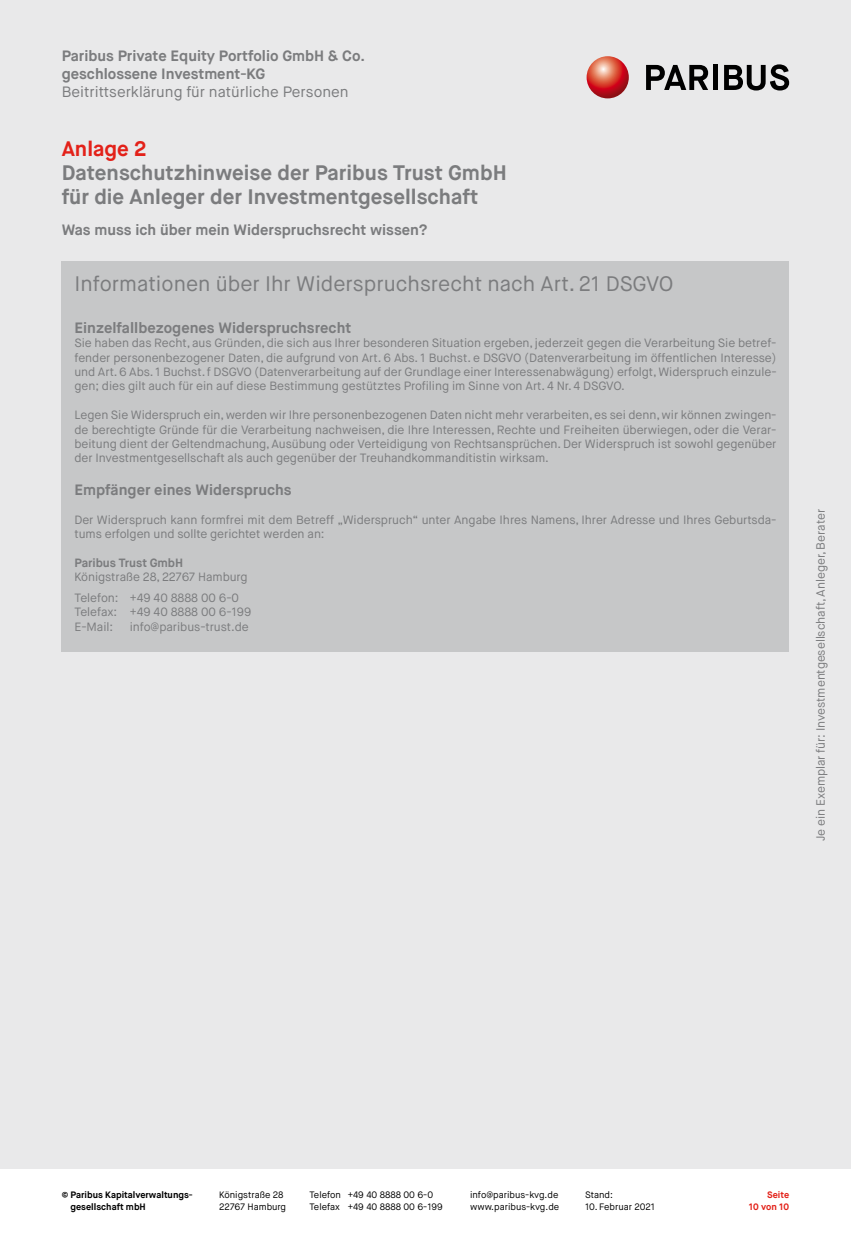
<style>
.page{position:relative;width:851px;height:1234px;background:#fff}
.page>*{position:absolute;margin:0;border:0;box-sizing:border-box;transform-origin:0 0}
.t1{font:700 21px/24px "Maison Neue";color:#7b7c7e}
.t2{font:21px "Maison Neue";color:#7b7c7e}
.t3{font:700 21px "Maison Neue";color:#e32119}
.t4{font:700 15px/18px "Maison Neue";color:#7b7c7e}
.t5{font:15px "Maison Neue";color:#7b7c7e}
.t6{font:12px/14.4px "Maison Neue";letter-spacing:-.005em;color:#7b7c7e}
.t7{font:700 12px "Maison Neue";letter-spacing:-.005em;color:#7b7c7e}
.t8{font:9.3px/11.1px "Maison Neue";color:#000}
.t9{font:700 9.3px/11.1px "Maison Neue";color:#000}
.t10{font:700 9.3px/11.1px "Maison Neue";color:#e32119;text-align:right}
</style>
<div class="page">
<div style="left:0;top:0;width:850px;height:1168px;background:#e9e9ea"></div>
<svg style="left:586px;top:56px;width:42px;height:42px"></svg>
<svg style="left:646px;top:65px;width:62px;height:25px"></svg>
<hr style="left:713px;top:65px;width:4px;height:25px;background:#000">
<svg style="left:724px;top:64px;width:65px;height:26px"></svg>
<div style="left:62px;top:261px;width:727px;height:390px;background:#c6c7c8"></div>
<p class="t4" style="left:62px;top:47px;width:305px">Paribus Private Equity Portfolio GmbH &amp; Co. geschlossene Investment-KG</p>
<p class="t5" style="left:62px;top:83px;width:288px">Beitrittserklärung für natürliche Personen</p>
<h1 class="t3" style="left:62px;top:135px;width:86px">Anlage 2</h1>
<h1 class="t1" style="left:62px;top:160px;width:446px">Datenschutzhinweise der Paribus Trust GmbH für die Anleger der Investmentgesellschaft</h1>
<p class="t4" style="left:62px;top:221px;width:367px">Was muss ich über mein Widerspruchsrecht wissen?</p>
<h1 class="t2" style="left:74px;top:270px;width:600px">Informationen über Ihr Widerspruchsrecht nach Art. 21 DSGVO</h1>
<p class="t4" style="left:74px;top:318px;width:278px">Einzelfallbezogenes Widerspruchsrecht</p>
<p class="t6" style="left:74px;top:336px;width:703px;text-align:justify">Sie haben das Recht, aus Gründen, die sich aus Ihrer besonderen Situation ergeben, jederzeit gegen die Verarbeitung Sie betref&shy;fender personenbezogener Daten, die aufgrund von Art. 6 Abs. 1 Buchst. e DSGVO (Datenverarbeitung im öffentlichen Interesse) und Art. 6 Abs. 1 Buchst. f DSGVO (Datenverarbeitung auf der Grundlage einer Interessenabwägung) erfolgt, Widerspruch einzule&shy;gen; dies gilt auch für ein auf diese Bestimmung gestütztes Profiling im Sinne von Art. 4 Nr. 4 DSGVO.</p>
<p class="t6" style="left:74px;top:408px;width:703px;text-align:justify">Legen Sie Widerspruch ein, werden wir Ihre personenbezogenen Daten nicht mehr verarbeiten, es sei denn, wir können zwingen&shy;de berechtigte Gründe für die Verarbeitung nachweisen, die Ihre Interessen, Rechte und Freiheiten überwiegen, oder die Verar&shy;beitung dient der Geltendmachung, Ausübung oder Verteidigung von Rechtsansprüchen. Der Widerspruch ist sowohl gegenüber der Investmentgesellschaft als auch gegenüber der Treuhandkommanditistin wirksam.</p>
<p class="t4" style="left:74px;top:480px;width:219px">Empfänger eines Widerspruchs</p>
<p class="t6" style="left:74px;top:512px;width:703px">Der Widerspruch kann formfrei mit dem Betreff „Widerspruch“ unter Angabe Ihres Namens, Ihrer Adresse und Ihres Geburtsda&shy;tums erfolgen und sollte gerichtet werden an:</p>
<p class="t7" style="left:74px;top:555px;width:110px">Paribus Trust GmbH</p>
<p class="t6" style="left:74px;top:567px;width:175px;line-height:20.4px">Königstraße 28, 22767 Hamburg<br>Telefon: +49 40 8888 00 6-0</p>
<p class="t6" style="left:74px;top:604px;width:178px">Telefax: +49 40 8888 00 6-199<br>E-Mail:</p>
<p class="t6" style="left:130px;top:619px;width:121px">info@paribus-trust.de</p>
<p class="t6" style="left:813px;top:841px;width:333px;rotate:-90deg">Je ein Exemplar für: Investmentgesellschaft, Anleger, Berater</p>
<p class="t9" style="left:70px;top:1189px;width:123px;text-indent:-9px">© Paribus Kapitalverwaltungs&shy;gesellschaft mbH</p>
<p class="t8" style="left:219px;top:1189px;width:68px">Königstraße 28<br>22767 Hamburg</p>
<p class="t8" style="left:309px;top:1189px;width:135px">Telefon +49 40 8888 00 6-0<br>Telefax +49 40 8888 00 6-199</p>
<p class="t8" style="left:470px;top:1189px;width:91px">info@paribus-kvg.de www.paribus-kvg.de</p>
<p class="t8" style="left:585px;top:1189px;width:29px">Stand:</p>
<p class="t8" style="left:585px;top:1200px;width:72px">10. Februar 2021</p>
<p class="t10" style="left:748px;top:1189px;width:42px">Seite<br>10 von 10</p>
</div>
